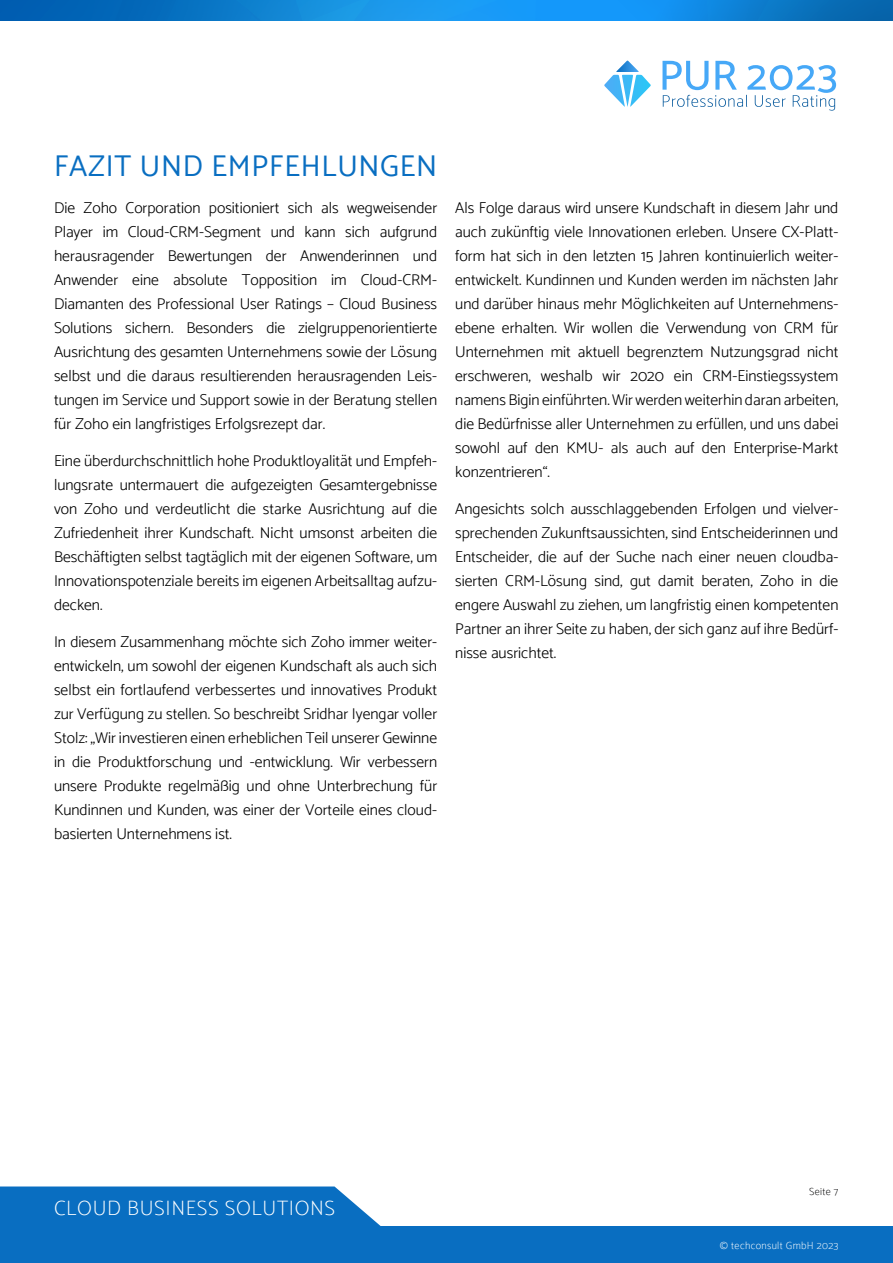
<style>
.page{position:relative;width:893px;height:1263px;background:#fff}
.page>*{position:absolute;margin:0;border:0;box-sizing:border-box;transform-origin:0 0}
.t1{font:30px "Catamaran";letter-spacing:.025em;color:#096ec1}
.t2{font:100 21px "Catamaran";letter-spacing:.03em;color:#fff}
.t3{font:300 15.75px/24px "Catamaran";color:#000;text-align:justify}
.t4{font:100 10.5px "Catamaran";letter-spacing:.03em;color:#fff}
.t5{font:100 10.5px "Catamaran";letter-spacing:.03em;color:#020203}
</style>
<div class="page">
<svg style="left:0;top:0;width:893px;height:20px;background:#0e82d6"></svg>
<div style="left:0;top:1226px;width:893px;height:37px;background:#096ec1"></div>
<svg style="left:0;top:1186px;width:381px;height:40px;background:#1a78c5"></svg>
<svg style="left:662px;top:61px;width:174px;height:50px"></svg>
<svg style="left:604px;top:61px;width:47px;height:46px"></svg>
<h1 class="t1" style="left:54px;top:148px;width:385px">FAZIT UND EMPFEHLUNGEN</h1>
<p class="t3" style="left:54px;top:195px;width:385px">Die Zoho Corporation positioniert sich als wegweisender Player im Cloud-CRM-Segment und kann sich aufgrund herausragender Bewertungen der Anwenderinnen und Anwender eine absolute Topposition im Cloud-CRM-Diamanten des Professional User Ratings – Cloud Business Solutions sichern. Besonders die zielgruppenorientierte Ausrichtung des gesamten Unternehmens sowie der Lösung selbst und die daraus resultierenden herausragenden Leis&shy;tungen im Service und Support sowie in der Beratung stellen für Zoho ein langfristiges Erfolgsrezept dar.</p>
<p class="t3" style="left:54px;top:448px;width:385px">Eine überdurchschnittlich hohe Produktloyalität und Empfeh&shy;lungsrate untermauert die aufgezeigten Gesamtergebnisse von Zoho und verdeutlicht die starke Ausrichtung auf die Zufriedenheit ihrer Kundschaft. Nicht umsonst arbeiten die Beschäftigten selbst tagtäglich mit der eigenen Software, um Innovationspotenziale bereits im eigenen Arbeitsalltag aufzu&shy;decken.</p>
<p class="t3" style="left:54px;top:629px;width:385px">In diesem Zusammenhang möchte sich Zoho immer weiter&shy;entwickeln, um sowohl der eigenen Kundschaft als auch sich selbst ein fortlaufend verbessertes und innovatives Produkt zur Verfügung zu stellen. So beschreibt Sridhar Iyengar voller Stolz: „Wir investieren einen erheblichen Teil unserer Gewinne in die Produktforschung und -entwicklung. Wir verbessern unsere Produkte regelmäßig und ohne Unterbrechung für Kundinnen und Kunden, was einer der Vorteile eines cloud&shy;basierten Unternehmens ist.</p>
<p class="t3" style="left:455px;top:196px;width:385px">Als Folge daraus wird unsere Kundschaft in diesem Jahr und auch zukünftig viele Innovationen erleben. Unsere CX-Platt&shy;form hat sich in den letzten 15 Jahren kontinuierlich weiter&shy;entwickelt. Kundinnen und Kunden werden im nächsten Jahr und darüber hinaus mehr Möglichkeiten auf Unternehmens&shy;ebene erhalten. Wir wollen die Verwendung von CRM für Unternehmen mit aktuell begrenztem Nutzungsgrad nicht erschweren, weshalb wir 2020 ein CRM-Einstiegssystem namens Bigin einführten. Wir werden weiterhin daran arbeiten, die Bedürfnisse aller Unternehmen zu erfüllen, und uns dabei sowohl auf den KMU- als auch auf den Enterprise-Markt konzentrieren“.</p>
<p class="t3" style="left:455px;top:496px;width:385px">Angesichts solch ausschlaggebenden Erfolgen und vielver&shy;sprechenden Zukunftsaussichten, sind Entscheiderinnen und Entscheider, die auf der Suche nach einer neuen cloudba&shy;sierten CRM-Lösung sind, gut damit beraten, Zoho in die engere Auswahl zu ziehen, um langfristig einen kompetenten Partner an ihrer Seite zu haben, der sich ganz auf ihre Bedürf&shy;nisse ausrichtet.</p>
<h2 class="t2" style="left:54px;top:1196px;width:283px">CLOUD BUSINESS SOLUTIONS</h2>
<h2 class="t2" style="left:89px;top:1206px;width:193px">DIGITAL SOLUTIONS</h2>
<p class="t5" style="left:809px;top:1185px;width:31px">Seite 7</p>
<p class="t4" style="left:720px;top:1239px;width:120px">© techconsult GmbH 2023</p>
</div>
